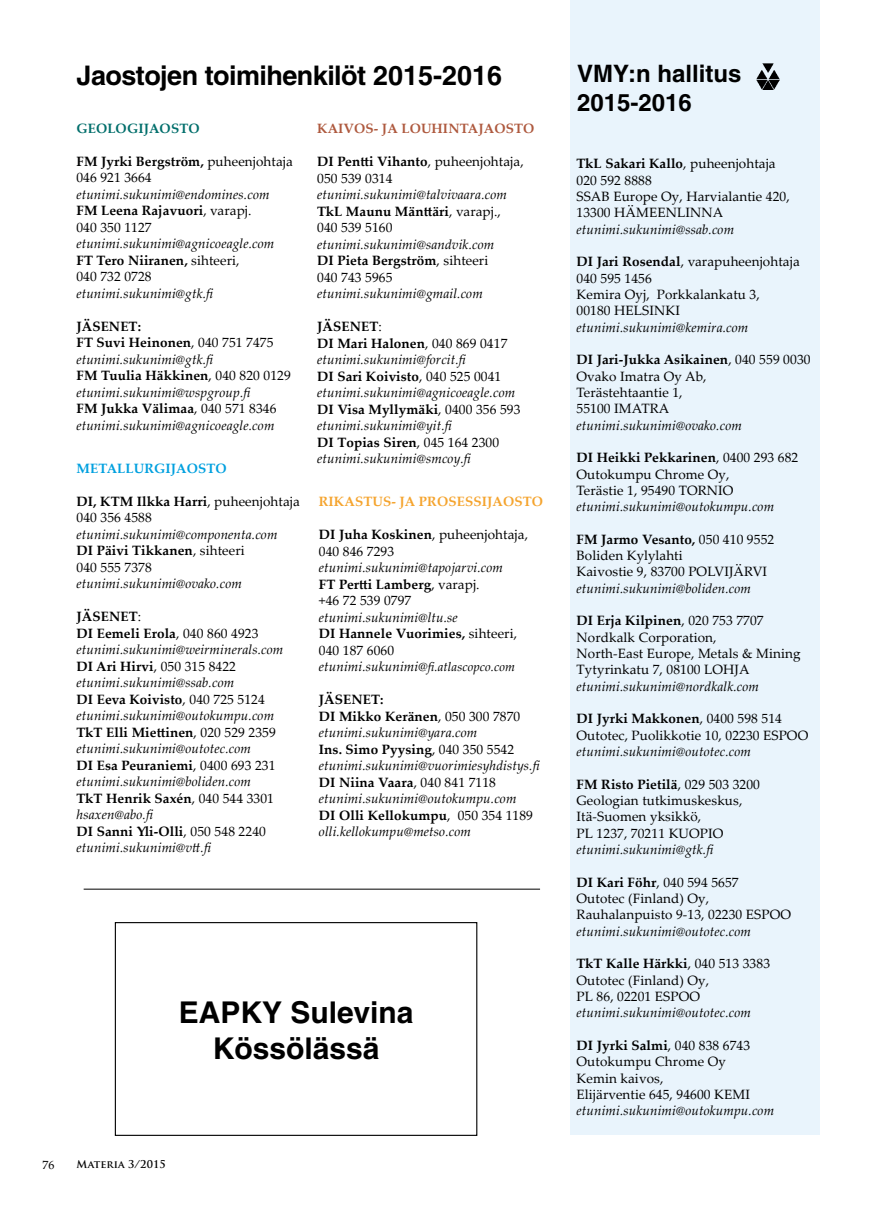
<style>
.page{position:relative;width:893px;height:1221px;background:#fff}
.page>*{position:absolute;margin:0;border:0;box-sizing:border-box;transform-origin:0 0}
.t1{font:700 30px/36px "Helvetica";color:#000;text-align:center}
.t2{font:700 27px "Helvetica";letter-spacing:-.02em;color:#000}
.t3{font:700 24px/28.8px "Helvetica";color:#000}
.t4{font:italic 13.5px/16.5px "Palatino Linotype";letter-spacing:.005em;color:#000}
.t5{font:13.5px/16.4px "Palatino Linotype";letter-spacing:.005em;color:#000}
.t6{font:700 13.5px "Palatino Linotype";letter-spacing:.005em;color:#f5a42e}
.t7{font:700 13.5px "Palatino Linotype";letter-spacing:.005em;color:#ae593e}
.t8{font:700 13.5px "Palatino Linotype";letter-spacing:.005em;color:#00a0df}
.t9{font:700 13.5px "Palatino Linotype";letter-spacing:.005em;color:#006e6b}
.t10{font:12px "Palatino Linotype";color:#000}
.t11{font:700 10.5px "Trajan Pro";letter-spacing:.01em;color:#000}
.s1{font-weight:700}
.s2{font-weight:700;font-style:normal}
.s3{font-style:normal}
.s4{font-size:12.75px}
</style>
<div class="page">
<div style="left:570px;top:0;width:249px;height:1134px;background:#e9f4fc"></div>
<img style="left:757px;top:63px;width:22px;height:26px">
<div style="left:115px;top:922px;width:362px;height:213px;border:1px solid #000"></div>
<hr style="left:84px;top:888px;width:456px;height:1px;background:#000">
<h2 class="t2" style="left:77px;top:59px;width:427px">Jaostojen toimihenkilöt 2015-2016</h2>
<p class="t9" style="left:76px;top:118px;width:125px">GEOLOGIJAOSTO</p>
<p class="t5" style="left:76px;top:152px;width:218px"><span class="s1">FM Jyrki Bergström,</span> puheenjohtaja<br>046 921 3664</p>
<p class="t4" style="left:76px;top:185px;width:195px">etunimi.sukunimi@endomines.com<br><span class="s2">FM Leena Rajavuori</span><span class="s3">, varapj.<br>040 350 1127</span></p>
<p class="t4" style="left:76px;top:235px;width:200px">etunimi.sukunimi@agnicoeagle.com<br><span class="s2">FT Tero Niiranen,</span> <span class="s3">sihteeri,<br>040 732 0728</span></p>
<p class="t4" style="left:76px;top:284px;width:140px">etunimi.sukunimi@gtk.fi</p>
<p class="t4" style="left:76px;top:317px;width:216px"><span class="s2">JÄSENET:<br>FT Suvi Heinonen</span><span class="s3">, 040 751 7475 </span>etunimi.sukunimi@gtk.fi<br><span class="s2">FM Tuulia Häkkinen</span><span class="s3">, 040 820 0129 </span>etunimi.sukunimi@wspgroup.fi<br><span class="s2">FM Jukka Välimaa</span><span class="s3">, 040 571 8346 </span>etunimi.sukunimi@agnicoeagle.com</p>
<p class="t8" style="left:77px;top:458px;width:152px">METALLURGIJAOSTO</p>
<p class="t5" style="left:77px;top:492px;width:225px"><span class="s1">DI, KTM Ilkka Harri</span>, puheenjohtaja<br>040 356 4588</p>
<p class="t4" style="left:77px;top:525px;width:202px">etunimi.sukunimi@componenta.com<br><span class="s2">DI Päivi Tikkanen</span><span class="s3">, sihteeri<br>040 555 7378 </span>etunimi.sukunimi<span class="s3">@</span>ovako.com</p>
<p class="t4" style="left:77px;top:607px;width:208px"><span class="s2">JÄSENET</span><span class="s3">:<br></span><span class="s2">DI Eemeli Erola</span><span class="s3">, 040 860 4923 </span>etunimi.sukunimi@weirminerals.com<br><span class="s2">DI Ari Hirvi</span><span class="s3">, 050 315 8422 </span>etunimi.sukunimi@ssab.com<br><span class="s2">DI Eeva Koivisto</span><span class="s3">, 040 725 5124 </span>etunimi.sukunimi@outokumpu.com<br><span class="s2">TkT Elli Miettinen</span><span class="s3">, 020 529 2359 </span>etunimi.sukunimi@outotec.com<br><span class="s2">DI Esa Peuraniemi</span><span class="s3">, 0400 693 231 </span>etunimi.sukunimi@boliden.com<br><span class="s2">TkT Henrik Saxén</span><span class="s3">, 040 544 3301 </span>hsaxen@abo.fi<br><span class="s2">DI Sanni Yli-Olli</span><span class="s3">, 050 548 2240 </span>etunimi.sukunimi@vtt.fi</p>
<p class="t7" style="left:317px;top:119px;width:219px">KAIVOS- JA LOUHINTAJAOSTO</p>
<p class="t5" style="left:317px;top:153px;width:208px"><span class="s1">DI Pentti Vihanto</span>, puheenjohtaja,<br>050 539 0314</p>
<p class="t4" style="left:317px;top:186px;width:191px">etunimi.sukunimi@talvivaara.com<br><span class="s2">TkL Maunu Mänttäri</span><span class="s3">, varapj.,<br>040 539 5160</span></p>
<p class="t4" style="left:317px;top:235px;width:179px">etunimi.sukunimi@sandvik.com<br><span class="s2">DI Pieta Bergström</span><span class="s3">, sihteeri<br>040 743 5965</span></p>
<p class="t4" style="left:317px;top:285px;width:167px">etunimi.sukunimi@gmail.com</p>
<p class="t4" style="left:317px;top:318px;width:205px"><span class="s2">JÄSENET</span><span class="s3">:<br></span><span class="s2">DI Mari Halonen</span><span class="s3">, 040 869 0417 </span>etunimi.sukunimi@forcit.fi<br><span class="s2">DI Sari Koivisto</span><span class="s3">, 040 525 0041 </span>etunimi.sukunimi@agnicoeagle.com<br><span class="s2">DI Visa Myllymäki</span><span class="s3">, 0400 356 593 </span>etunimi.sukunimi@yit.fi<br><span class="s2">DI Topias Siren</span><span class="s3">, 045 164 2300 </span>etunimi.sukunimi@smcoy.fi</p>
<p class="t6" style="left:319px;top:492px;width:226px">RIKASTUS- JA PROSESSIJAOSTO</p>
<p class="t5" style="left:319px;top:526px;width:211px"><span class="s1">DI Juha Koskinen</span>, puheenjohtaja,<br>040 846 7293</p>
<p class="t4" style="left:319px;top:559px;width:186px">etunimi.sukunimi@tapojarvi.com<br><span class="s2">FT Pertti Lamberg</span><span class="s3">, varapj. +46 72 539 0797</span></p>
<p class="t4" style="left:319px;top:608px;width:200px">etunimi.sukunimi@ltu.se<br><span class="s2">DI Hannele Vuorimies,</span> <span class="s3">sihteeri,<br>040 187 6060 </span>etunimi.sukunimi@<span class="s4">fi.atlascopco.com</span></p>
<p class="t4" style="left:319px;top:691px;width:224px"><span class="s2">JÄSENET:<br>DI Mikko Keränen</span><span class="s3">, 050 300 7870 </span>etunimi.sukunimi@yara.com<br><span class="s2">Ins. Simo Pyysing</span><span class="s3">, 040 350 5542 </span>etunimi.sukunimi@vuorimiesyhdistys.fi<br><span class="s2">DI Niina Vaara</span><span class="s3">, 040 841 7118 </span>etunimi.sukunimi@outokumpu.com<br><span class="s2">DI Olli Kellokumpu</span><span class="s3">, 050 354 1189 </span>olli.kellokumpu@metso.com</p>
<h1 class="t1" style="left:179px;top:993px;width:236px">EAPKY Sulevina<br>Kössölässä</h1>
<p class="t10" style="left:43px;top:1156px;width:13px">76</p>
<p class="t11" style="left:77px;top:1157px;width:91px">Materia 3/2015</p>
<h3 class="t3" style="left:577px;top:59px;width:166px">VMY:n hallitus<br>2015-2016</h3>
<p class="t5" style="left:577px;top:155px;width:215px"><span class="s1">TkL Sakari Kallo</span>, puheenjohtaja<br>020 592 8888<br>SSAB Europe Oy, Harvialantie 420,<br>13300 HÄMEENLINNA</p>
<p class="t4" style="left:577px;top:220px;width:159px">etunimi.sukunimi@ssab.com</p>
<p class="t5" style="left:577px;top:253px;width:225px"><span class="s1">DI Jari Rosendal</span>, varapuheenjohtaja<br>040 595 1456<br>Kemira Oyj, Porkkalankatu 3,<br>00180 HELSINKI</p>
<p class="t4" style="left:577px;top:318px;width:173px">etunimi.sukunimi@kemira.com</p>
<p class="t5" style="left:577px;top:351px;width:236px"><span class="s1">DI Jari-Jukka Asikainen</span>, 040 559 0030<br>Ovako Imatra Oy Ab,<br>Terästehtaantie 1,<br>55100 IMATRA</p>
<p class="t4" style="left:577px;top:416px;width:167px">etunimi.sukunimi@ovako.com</p>
<p class="t5" style="left:577px;top:449px;width:223px"><span class="s1">DI Heikki Pekkarinen</span>, 0400 293 682<br>Outokumpu Chrome Oy,<br>Terästie 1, 95490 TORNIO</p>
<p class="t4" style="left:577px;top:497px;width:199px">etunimi.sukunimi@outokumpu.com</p>
<p class="t5" style="left:577px;top:530px;width:199px"><span class="s1">FM Jarmo Vesanto,</span> 050 410 9552<br>Boliden Kylylahti<br>Kaivostie 9, 83700 POLVIJÄRVI</p>
<p class="t4" style="left:577px;top:579px;width:176px">etunimi.sukunimi@boliden.com</p>
<p class="t5" style="left:577px;top:612px;width:225px"><span class="s1">DI Erja Kilpinen</span>, 020 753 7707<br>Nordkalk Corporation,<br>North-East Europe, Metals &amp; Mining<br>Tytyrinkatu 7, 08100 LOHJA</p>
<p class="t4" style="left:577px;top:677px;width:184px">etunimi.sukunimi@nordkalk.com</p>
<p class="t5" style="left:577px;top:710px;width:233px"><span class="s1">DI Jyrki Makkonen</span>, 0400 598 514<br>Outotec, Puolikkotie 10, 02230 ESPOO</p>
<p class="t4" style="left:577px;top:742px;width:176px">etunimi.sukunimi@outotec.com</p>
<p class="t5" style="left:577px;top:775px;width:185px"><span class="s1">FM Risto Pietilä</span>, 029 503 3200<br>Geologian tutkimuskeskus,<br>Itä-Suomen yksikkö,<br>PL 1237, 70211 KUOPIO</p>
<p class="t4" style="left:577px;top:840px;width:140px">etunimi.sukunimi@gtk.fi</p>
<p class="t5" style="left:577px;top:873px;width:216px"><span class="s1">DI Kari Föhr</span>, 040 594 5657<br>Outotec (Finland) Oy,<br>Rauhalanpuisto 9-13, 02230 ESPOO</p>
<p class="t4" style="left:577px;top:922px;width:176px">etunimi.sukunimi@outotec.com</p>
<p class="t5" style="left:577px;top:955px;width:195px"><span class="s1">TkT Kalle Härkki</span>, 040 513 3383<br>Outotec (Finland) Oy,<br>PL 86, 02201 ESPOO</p>
<p class="t4" style="left:577px;top:1003px;width:176px">etunimi.sukunimi@outotec.com</p>
<p class="t5" style="left:577px;top:1036px;width:175px"><span class="s1">DI Jyrki Salmi</span>, 040 838 6743<br>Outokumpu Chrome Oy<br>Kemin kaivos,<br>Elijärventie 645, 94600 KEMI</p>
<p class="t4" style="left:577px;top:1101px;width:199px">etunimi.sukunimi@outokumpu.com</p>
</div>
